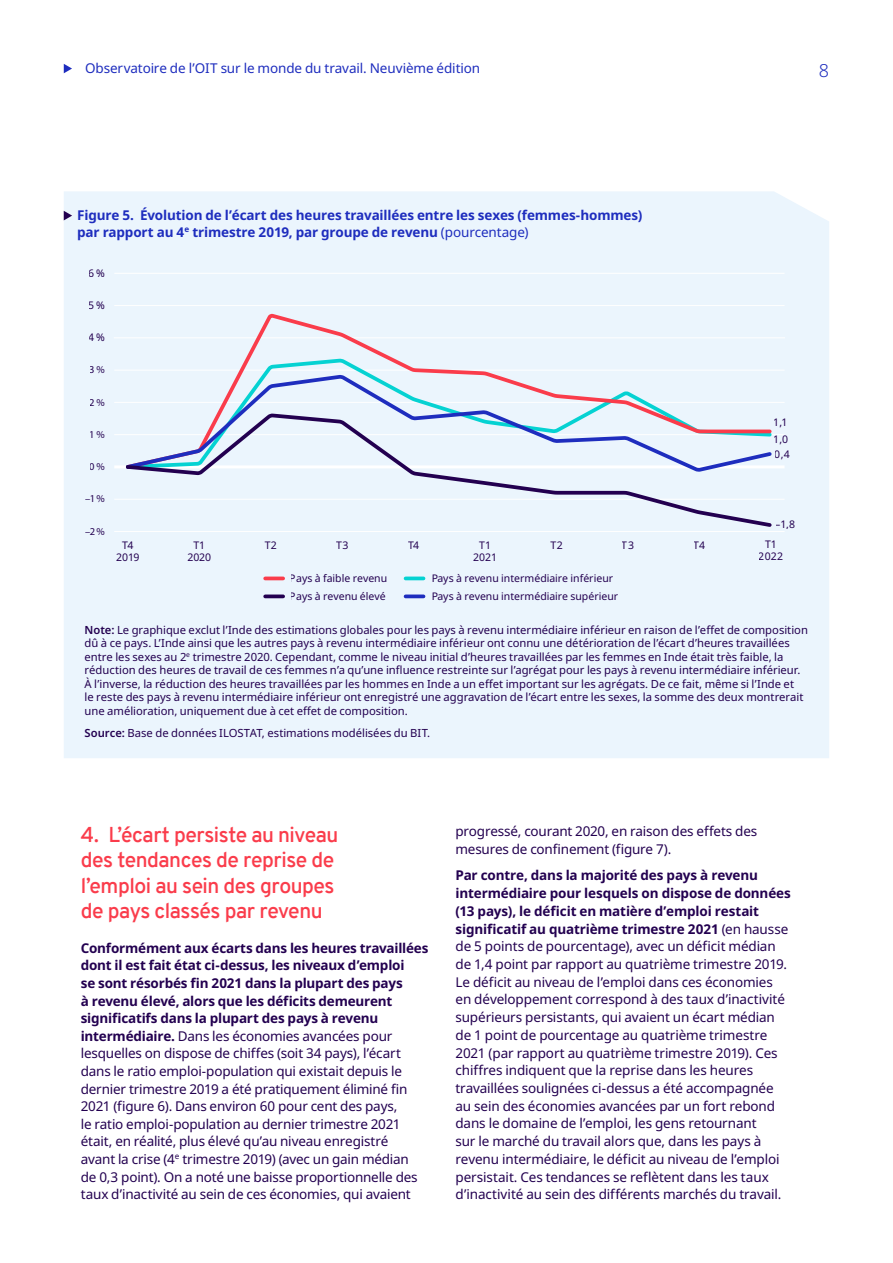
<style>
.page{position:relative;width:893px;height:1263px;background:#fff}
.page>*{position:absolute;margin:0;border:0;box-sizing:border-box;transform-origin:0 0}
.t1{font:600 21px/25.5px "Overpass";letter-spacing:-.02em;color:#fa3c4b}
.t2{font:300 18px "Noto Sans";color:#1e2dbe}
.t3{font:13.5px/17.7px "Noto Sans";letter-spacing:-.01em;color:#230050}
.t4{font:700 13.5px/16.2px "Noto Sans";letter-spacing:-.01em;color:#1e2dbe}
.t5{font:13.5px "Noto Sans";letter-spacing:-.01em;color:#1e2dbe}
.t6{font:11.25px/13.5px "Noto Sans";color:#230050}
.t7{font:10.5px/12px "Noto Sans";color:#230050;text-align:center}
.t8{font:10.5px "Myriad Pro";color:#230050}
.s1{font-weight:400}
.s2{font-weight:600}
.s3{font-weight:700}
</style>
<div class="page">
<svg style="left:64px;top:64px;width:8px;height:9px"></svg>
<div style="left:64px;top:191px;width:765px;height:567px;background:#ebf5fd"></div>
<hr style="left:114px;top:531px;width:671px;height:1px;background:#fff">
<hr style="left:114px;top:499px;width:671px;height:1px;background:#fff">
<hr style="left:114px;top:465px;width:671px;height:3px;background:#fff">
<hr style="left:114px;top:434px;width:671px;height:1px;background:#fff">
<hr style="left:114px;top:402px;width:671px;height:1px;background:#fff">
<hr style="left:114px;top:370px;width:671px;height:1px;background:#fff">
<hr style="left:114px;top:305px;width:671px;height:1px;background:#fff">
<hr style="left:114px;top:273px;width:671px;height:1px;background:#fff">
<hr style="left:114px;top:337px;width:671px;height:1px;background:#fff">
<svg style="left:123px;top:311px;width:650px;height:61px;background:#e9f0f8"></svg>
<svg style="left:123px;top:372px;width:651px;height:103px;background:#dfe8f3"></svg>
<svg style="left:124px;top:411px;width:650px;height:118px;background:#dce6f3"></svg>
<svg style="left:265px;top:576px;width:18px;height:4px"></svg>
<svg style="left:406px;top:576px;width:17px;height:4px"></svg>
<svg style="left:406px;top:594px;width:17px;height:4px"></svg>
<svg style="left:265px;top:594px;width:18px;height:4px"></svg>
<svg style="left:64px;top:211px;width:8px;height:9px"></svg>
<p class="t5" style="left:85px;top:59px;width:397px">Observatoire de l’OIT sur le monde du travail. Neuvième édition</p>
<h2 class="t2" style="left:819px;top:57px;width:12px">8</h2>
<p class="t4" style="left:77px;top:208px;width:567px">Figure 5. Évolution de l’écart des heures travaillées entre les sexes (femmes-hommes) par rapport au 4<sup>e</sup> trimestre 2019, par groupe de revenu <span class="s1">(pourcentage)</span></p>
<p class="t7" style="left:89px;top:267px;width:18px">6 %</p>
<p class="t7" style="left:89px;top:299px;width:18px">5 %</p>
<p class="t7" style="left:89px;top:332px;width:18px">4 %</p>
<p class="t8" style="left:90px;top:363px;width:16px">3 %</p>
<p class="t8" style="left:90px;top:396px;width:16px">2 %</p>
<p class="t8" style="left:90px;top:428px;width:16px">1 %</p>
<p class="t8" style="left:90px;top:460px;width:16px">0 %</p>
<p class="t8" style="left:85px;top:492px;width:21px">–1 %</p>
<p class="t8" style="left:85px;top:525px;width:21px">–2 %</p>
<p class="t7" style="left:774px;top:417px;width:15px">1,1</p>
<p class="t7" style="left:775px;top:449px;width:16px">0,4</p>
<p class="t7" style="left:774px;top:434px;width:16px">1,0</p>
<p class="t7" style="left:776px;top:518px;width:21px">–1,8</p>
<p class="t7" style="left:116px;top:539px;width:25px">T4<br>2019</p>
<p class="t7" style="left:187px;top:539px;width:25px">T1<br>2020</p>
<p class="t7" style="left:265px;top:539px;width:14px">T2</p>
<p class="t7" style="left:336px;top:539px;width:14px">T3</p>
<p class="t7" style="left:408px;top:539px;width:13px">T4</p>
<p class="t7" style="left:473px;top:539px;width:25px">T1<br>2021</p>
<p class="t7" style="left:550px;top:539px;width:14px">T2</p>
<p class="t7" style="left:622px;top:539px;width:14px">T3</p>
<p class="t7" style="left:694px;top:539px;width:13px">T4</p>
<p class="t7" style="left:759px;top:539px;width:26px">T1<br>2022</p>
<p class="t7" style="left:290px;top:572px;width:99px">Pays à faible revenu</p>
<p class="t7" style="left:431px;top:572px;width:183px">Pays à revenu intermédiaire inférieur</p>
<p class="t7" style="left:290px;top:590px;width:97px">Pays à revenu élevé</p>
<p class="t7" style="left:431px;top:590px;width:189px">Pays à revenu intermédiaire supérieur</p>
<p class="t6" style="left:85px;top:623px;width:725px"><span class="s2">Note:</span> Le graphique exclut l’Inde des estimations globales pour les pays à revenu intermédiaire inférieur en raison de l’effet de composition dû à ce pays. L’Inde ainsi que les autres pays à revenu intermédiaire inférieur ont connu une détérioration de l’écart d’heures travaillées entre les sexes au 2<sup>e</sup> trimestre 2020. Cependant, comme le niveau initial d’heures travaillées par les femmes en Inde était très faible, la réduction des heures de travail de ces femmes n’a qu’une influence restreinte sur l’agrégat pour les pays à revenu intermédiaire inférieur.<br>À l’inverse, la réduction des heures travaillées par les hommes en Inde a un effet important sur les agrégats. De ce fait, même si l’Inde et<br>le reste des pays à revenu intermédiaire inférieur ont enregistré une aggravation de l’écart entre les sexes, la somme des deux montrerait une amélioration, uniquement due à cet effet de composition.</p>
<p class="t6" style="left:85px;top:726px;width:347px"><span class="s2">Source:</span> Base de données ILOSTAT, estimations modélisées du BIT.</p>
<h1 class="t1" style="left:81px;top:822px;width:259px">4. L’écart persiste au niveau des tendances de reprise de l’emploi au sein des groupes de pays classés par revenu</h1>
<p class="t3" style="left:81px;top:939px;width:349px"><span class="s3">Conformément aux écarts dans les heures travaillées dont il est fait état ci-dessus, les niveaux d’emploi<br>se sont résorbés fin 2021 dans la plupart des pays<br>à revenu élevé, alors que les déficits demeurent significatifs dans la plupart des pays à revenu intermédiaire.</span> Dans les économies avancées pour lesquelles on dispose de chiffes (soit 34 pays), l’écart dans le ratio emploi-population qui existait depuis le dernier trimestre 2019 a été pratiquement éliminé fin 2021 (figure 6). Dans environ 60 pour cent des pays,<br>le ratio emploi-population au dernier trimestre 2021 était, en réalité, plus élevé qu’au niveau enregistré<br>avant la crise (4<sup>e</sup> trimestre 2019) (avec un gain médian<br>de 0,3 point). On a noté une baisse proportionnelle des taux d’inactivité au sein de ces économies, qui avaient</p>
<p class="t3" style="left:455px;top:823px;width:303px">progressé, courant 2020, en raison des effets des mesures de confinement (figure 7).</p>
<p class="t3" style="left:455px;top:867px;width:337px"><span class="s3">Par contre, dans la majorité des pays à revenu intermédiaire pour lesquels on dispose de données (13 pays), le déficit en matière d’emploi restait significatif au quatrième trimestre 2021</span> (en hausse de 5 points de pourcentage), avec un déficit médian de 1,4 point par rapport au quatrième trimestre 2019.<br>Le déficit au niveau de l’emploi dans ces économies en développement correspond à des taux d’inactivité supérieurs persistants, qui avaient un écart médian de 1 point de pourcentage au quatrième trimestre 2021 (par rapport au quatrième trimestre 2019). Ces chiffres indiquent que la reprise dans les heures travaillées soulignées ci-dessus a été accompagnée au sein des économies avancées par un fort rebond dans le domaine de l’emploi, les gens retournant<br>sur le marché du travail alors que, dans les pays à revenu intermédiaire, le déficit au niveau de l’emploi persistait. Ces tendances se reflètent dans les taux d’inactivité au sein des différents marchés du travail.</p>
</div>
